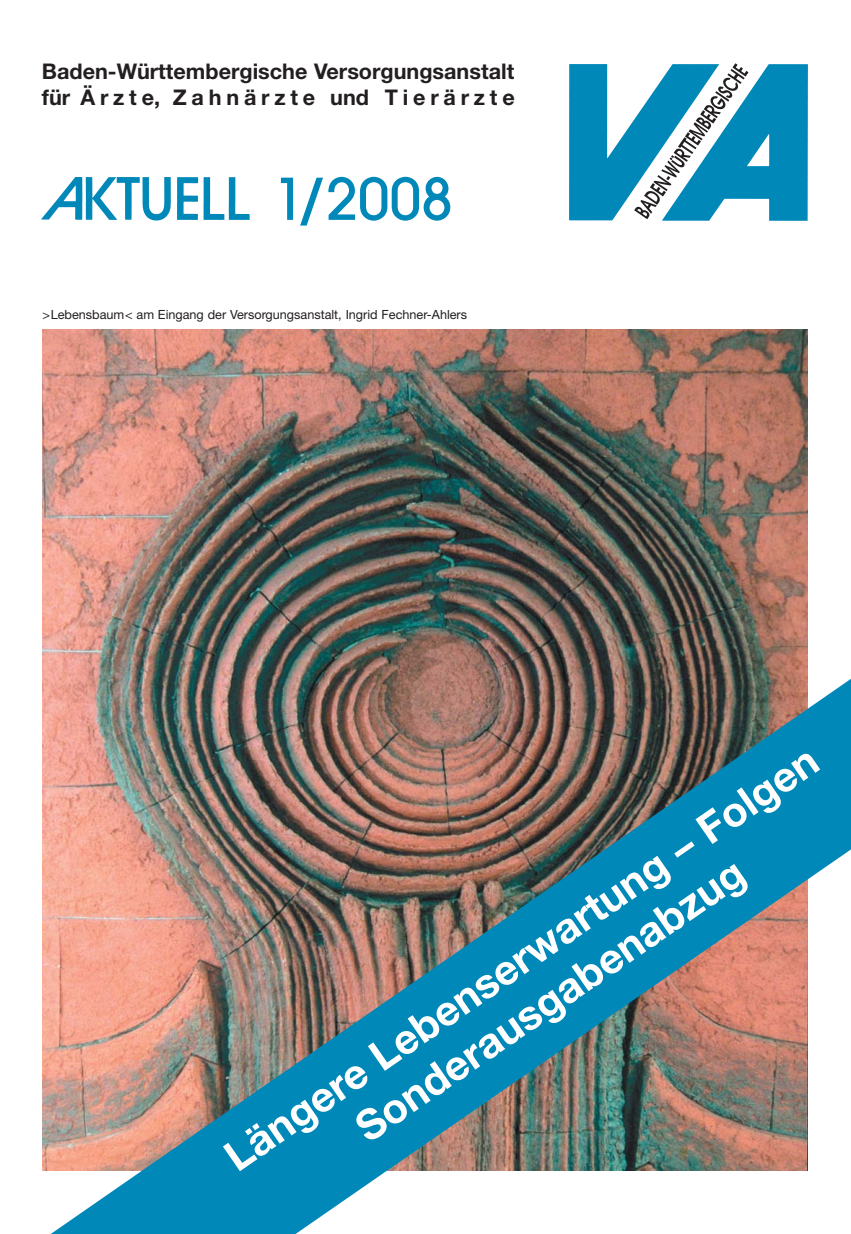
<style>
.page{position:relative;width:851px;height:1234px;background:#fff}
.page>*{position:absolute;margin:0;border:0;box-sizing:border-box;transform-origin:0 0}
.t1{font:500 57px "Avant Garde";color:#0088b9}
.t2{font:700 42px/50.4px "Helvetica Neue";color:#fff;text-align:center}
.t3{font:700 21.6px/25.5px "Helvetica Neue";color:#231f20}
.t4{font:12.6px "Helvetica Neue";color:#231f20}
</style>
<div class="page">
<img style="left:42px;top:329px;width:765px;height:342px">
<img style="left:569px;top:63px;width:239px;height:158px">
<img style="left:42px;top:671px;width:808px;height:562px">
<img style="left:41px;top:176px;width:209px;height:45px">
<p class="t3" style="left:42px;top:61px;width:474px">Baden-Württembergische Versorgungsanstalt für Ärzte, Zahnärzte und Tierärzte</p>
<h1 class="t1" style="left:272px;top:178px;width:182px">1/2008</h1>
<p class="t4" style="left:42px;top:310px;width:426px">&gt;Lebensbaum&lt; am Eingang der Versorgungsanstalt, Ingrid Fechner-Ahlers</p>
<h2 class="t2" style="left:218px;top:1144px;width:712px;rotate:-35deg">Längere Lebenserwartung – Folgen<br>Sonderausgabenabzug</h2>
</div>
